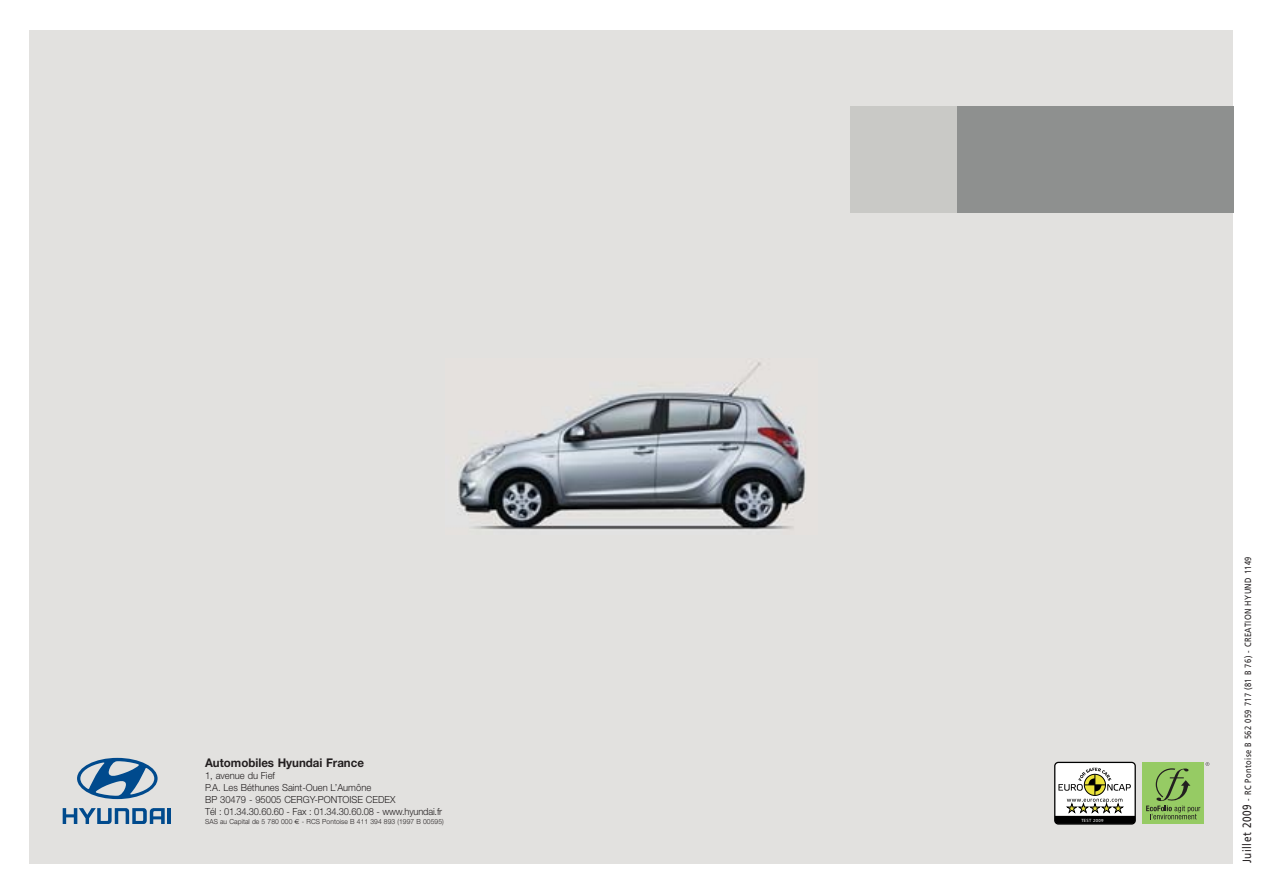
<style>
.page{position:relative;width:1263px;height:893px;background:#fff}
.page>*{position:absolute;margin:0;border:0;box-sizing:border-box;transform-origin:0 0}
.t1{font:700 12px "Helvetica Neue";color:#231f20;scale:.96 1}
.t2{font:300 9.75px/12px "Helvetica Neue";color:#231f20;scale:.96 1}
.t3{font:9px "Frutiger";letter-spacing:.055em;color:#231f20;scale:.83 1}
.t4{font:300 7.05px "Helvetica Neue";letter-spacing:.01em;color:#231f20;scale:.96 1}
.t5{font:700 4.65px "Etelka Text Pro";letter-spacing:.075em;color:#fff}
.s1{font-family:"Euro Sans";font-weight:400}
.s2{font-size:12px}
</style>
<div class="page">
<div style="left:30px;top:30px;width:1203px;height:833px;background:#e2e1df"></div>
<img style="left:457px;top:362px;width:349px;height:168px">
<hr style="left:168px;top:808px;width:3px;height:16px;background:#004a8d">
<svg style="left:63px;top:808px;width:102px;height:16px"></svg>
<svg style="left:77px;top:758px;width:81px;height:41px"></svg>
<div style="left:957px;top:106px;width:276px;height:107px;background:#8e908f"></div>
<div style="left:850px;top:106px;width:107px;height:107px;background:#c9c9c6"></div>
<div style="left:1142px;top:762px;width:62px;height:62px;background:#96cb64"></div>
<svg style="left:1146px;top:762px;width:63px;height:57px"></svg>
<div style="left:1055px;top:762px;width:80px;height:62px;background:#fff;border-radius:4px"></div>
<div style="left:1054px;top:762px;width:82px;height:63px;border:1px solid #000;border-radius:4px"></div>
<svg style="left:1055px;top:768px;width:80px;height:56px"></svg>
<p class="t1" style="left:205px;top:759px;width:167px">Automobiles Hyundai France</p>
<p class="t2" style="left:205px;top:771px;width:248px">1, avenue du Fief<br>P.A. Les Béthunes Saint-Ouen L’Aumône<br>BP 30479 - 95005 CERGY-PONTOISE CEDEX<br>Tél : 01.34.30.60.60 - Fax : 01.34.30.60.08 - www.hyundai.fr</p>
<p class="t4" style="left:205px;top:819px;width:250px">SAS au Capital de 5 780 000 <span class="s1">€</span> - RCS Pontoise B 411 394 893 (1997 B 00595)</p>
<p class="t5" style="left:1081px;top:817px;width:24px">TEST 2009</p>
<p class="t3" style="left:1244px;top:863px;width:371px;rotate:-90deg"><span class="s2">Juillet 2009</span> - RC Pontoise B 562 059 717 (81 B 76) - CREATION HYUND 1149</p>
</div>
